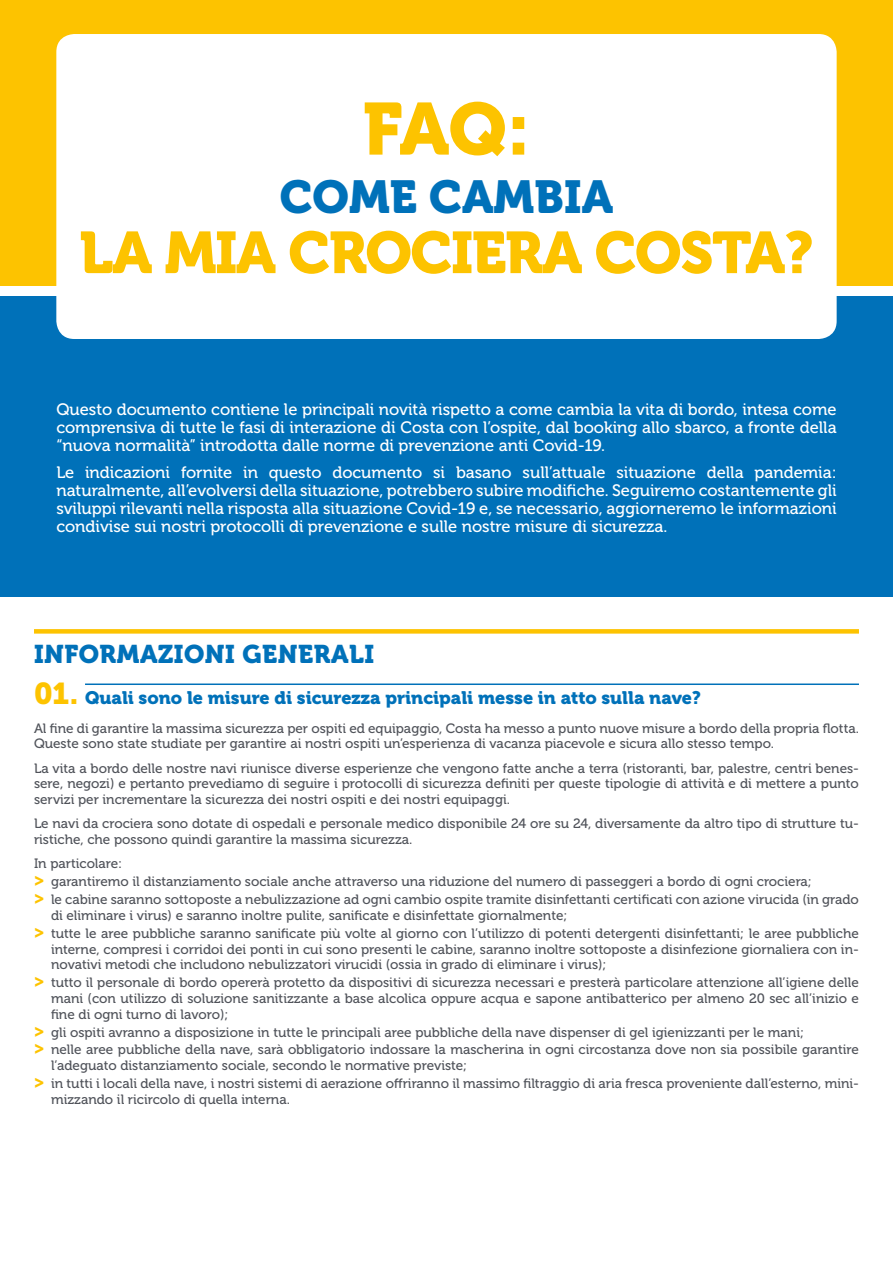
<style>
.page{position:relative;width:893px;height:1263px;background:#fff}
.page>*{position:absolute;margin:0;border:0;box-sizing:border-box;transform-origin:0 0}
.t1{font:73.05px "Museo 900";color:#fdc300}
.t2{font:58.35px "Museo 900";letter-spacing:-.025em;color:#fdc300}
.t3{font:45.9px "Museo 900";color:#0071b9}
.t4{font:25.5px "Museo 900";letter-spacing:.02em;color:#0071b9}
.t5{font:18px "Museo 900";color:#0071b9}
.t6{font:16.5px/18px "Museo 500";color:#fff;text-align:justify}
.t7{font:13.5px/15.8px "Museo 500";color:#50535a}
.s1{font-size:30px;color:#fdc300}
.s2{font-family:"Museo 900";font-size:18px;color:#fdc300}
</style>
<div class="page">
<div style="left:0;top:296px;width:893px;height:300px;background:#0071b9"></div>
<div style="left:0;top:0;width:893px;height:286px;background:#fdc300"></div>
<div style="left:56px;top:34px;width:781px;height:305px;background:#fff;border-radius:18px"></div>
<div style="left:34px;top:629px;width:825px;height:5px;background:#fdc300"></div>
<hr style="left:85px;top:683px;width:774px;height:2px;background:#0071b9">
<h1 class="t1" style="left:363px;top:88px;width:169px">FAQ:</h1>
<h3 class="t3" style="left:280px;top:171px;width:335px">COME CAMBIA</h3>
<h2 class="t2" style="left:79px;top:220px;width:736px">LA MIA CROCIERA COSTA?</h2>
<p class="t6" style="left:56px;top:401px;width:782px">Questo documento contiene le principali novità rispetto a come cambia la vita di bordo, intesa come comprensiva di tutte le fasi di interazione di Costa con l’ospite, dal booking allo sbarco, a fronte della “nuova normalità” introdotta dalle norme di prevenzione anti Covid-19.</p>
<p class="t6" style="left:56px;top:463px;width:782px">Le indicazioni fornite in questo documento si basano sull’attuale situazione della pandemia: naturalmente, all’evolversi della situazione, potrebbero subire modifiche. Seguiremo costantemente gli sviluppi rilevanti nella risposta alla situazione Covid-19 e, se necessario, aggiorneremo le informazioni condivise sui nostri protocolli di prevenzione e sulle nostre misure di sicurezza.</p>
<h3 class="t4" style="left:34px;top:640px;width:342px">INFORMAZIONI GENERALI</h3>
<h3 class="t5" style="left:34px;top:688px;width:669px"><span class="s1">01.</span> Quali sono le misure di sicurezza principali messe in atto sulla nave?</h3>
<p class="t7" style="left:34px;top:720px;width:826px">Al fine di garantire la massima sicurezza per ospiti ed equipaggio, Costa ha messo a punto nuove misure a bordo della propria flotta.<br>Queste sono state studiate per garantire ai nostri ospiti un’esperienza di vacanza piacevole e sicura allo stesso tempo.</p>
<p class="t7" style="left:34px;top:760px;width:826px;text-align:justify">La vita a bordo delle nostre navi riunisce diverse esperienze che vengono fatte anche a terra (ristoranti, bar, palestre, centri benes&shy;sere, negozi) e pertanto prevediamo di seguire i protocolli di sicurezza definiti per queste tipologie di attività e di mettere a punto servizi per incrementare la sicurezza dei nostri ospiti e dei nostri equipaggi.</p>
<p class="t7" style="left:34px;top:816px;width:826px">Le navi da crociera sono dotate di ospedali e personale medico disponibile 24 ore su 24, diversamente da altro tipo di strutture tu&shy;ristiche, che possono quindi garantire la massima sicurezza.</p>
<p class="t7" style="left:34px;top:855px;width:826px;line-height:17.9px">In particolare:<br><span class="s2">&gt;</span> garantiremo il distanziamento sociale anche attraverso una riduzione del numero di passeggeri a bordo di ogni crociera;<br><span class="s2">&gt;</span> le cabine saranno sottoposte a nebulizzazione ad ogni cambio ospite tramite disinfettanti certificati con azione virucida (in grado</p>
<p class="t7" style="left:34px;top:906px;width:826px;line-height:17.9px;text-indent:17px">di eliminare i virus) e saranno inoltre pulite, sanificate e disinfettate giornalmente;<br><span class="s2">&gt;</span> tutte le aree pubbliche saranno sanificate più volte al giorno con l’utilizzo di potenti detergenti disinfettanti; le aree pubbliche</p>
<p class="t7" style="left:51px;top:941px;width:809px">interne, compresi i corridoi dei ponti in cui sono presenti le cabine, saranno inoltre sottoposte a disinfezione giornaliera con in&shy;novativi metodi che includono nebulizzatori virucidi (ossia in grado di eliminare i virus);</p>
<p class="t7" style="left:51px;top:975px;width:809px;text-align:justify;text-indent:-17px"><span class="s2">&gt;</span> tutto il personale di bordo opererà protetto da dispositivi di sicurezza necessari e presterà particolare attenzione all’igiene delle mani (con utilizzo di soluzione sanitizzante a base alcolica oppure acqua e sapone antibatterico per almeno 20 sec all’inizio e fine di ogni turno di lavoro);</p>
<p class="t7" style="left:34px;top:1023px;width:826px;line-height:17.9px"><span class="s2">&gt;</span> gli ospiti avranno a disposizione in tutte le principali aree pubbliche della nave dispenser di gel igienizzanti per le mani;<br><span class="s2">&gt;</span> nelle aree pubbliche della nave, sarà obbligatorio indossare la mascherina in ogni circostanza dove non sia possibile garantire</p>
<p class="t7" style="left:34px;top:1057px;width:826px;line-height:17.9px;text-indent:17px">l’adeguato distanziamento sociale, secondo le normative previste;<br><span class="s2">&gt;</span> in tutti i locali della nave, i nostri sistemi di aerazione offriranno il massimo filtraggio di aria fresca proveniente dall’esterno, mini-</p>
<p class="t7" style="left:51px;top:1091px;width:240px">mizzando il ricircolo di quella interna.</p>
</div>
